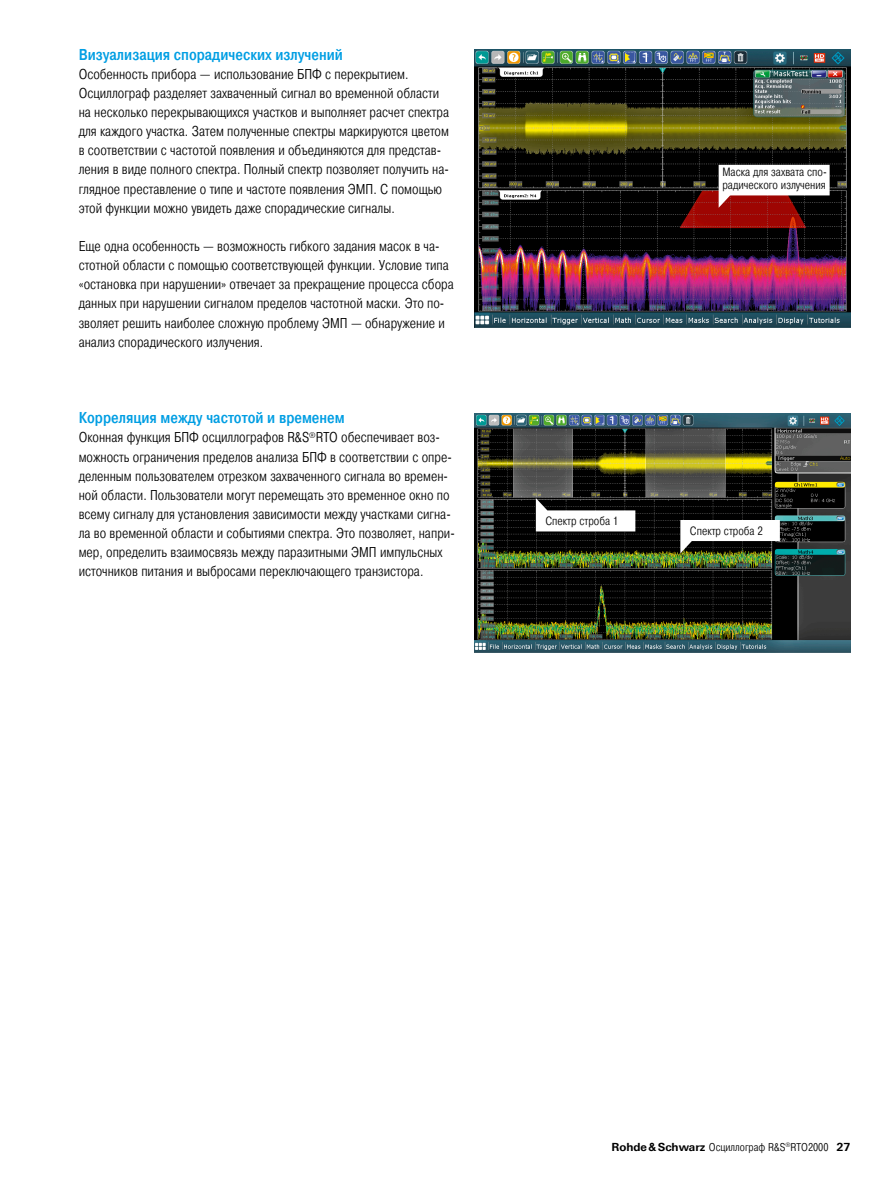
<style>
.page{position:relative;width:893px;height:1191px;background:#fff}
.page>*{position:absolute;margin:0;border:0;box-sizing:border-box;transform-origin:0 0}
.Absatzfett_cyan{font:500 15.75px "Pragmatica Cond";color:#009ee3}
.Haupttext_ohne_Absta{font:300 14.25px/19.2px "Pragmatica Cond";color:#000}
.Haupttext{font:300 14.25px/19.2px "Pragmatica Cond";color:#000}
.Grafiktext_ohne_Rast{font:300 12px/13.5px "Pragmatica Cond";color:#000}
.t1{font:300 11.25px "Pragmatica Cond";color:#000}
.s1{font-family:"Linotype Univers 630";font-weight:700}
</style>
<div class="page">
<img style="left:474px;top:50px;width:376px;height:277px">
<img style="left:474px;top:414px;width:376px;height:239px">
<svg style="left:536px;top:498px;width:99px;height:33px"></svg>
<svg style="left:680px;top:520px;width:100px;height:33px"></svg>
<svg style="left:719px;top:165px;width:111px;height:43px"></svg>
<p class="Absatzfett_cyan" style="left:79px;top:45px;width:266px">Визуализация спорадических излучений</p>
<p class="Haupttext_ohne_Absta" style="left:79px;top:64px;width:372px">Особенность прибора — использование БПФ с перекрытием.<br>Осциллограф разделяет захваченный сигнал во временной области на несколько перекрывающихся участков и выполняет расчет спектра для каждого участка. Затем полученные спектры маркируются цветом в соответствии с частотой появления и объединяются для представ&shy;ления в виде полного спектра. Полный спектр позволяет получить на&shy;глядное преставление о типе и частоте появления ЭМП. С помощью этой функции можно увидеть даже спорадические сигналы.</p>
<p class="Haupttext" style="left:79px;top:237px;width:377px">Еще одна особенность — возможность гибкого задания масок в ча&shy;стотной области с помощью соответствующей функции. Условие типа «остановка при нарушении» отвечает за прекращение процесса сбора данных при нарушении сигналом пределов частотной маски. Это по&shy;зволяет решить наиболее сложную проблему ЭМП — обнаружение и анализ спорадического излучения.</p>
<p class="Absatzfett_cyan" style="left:79px;top:408px;width:268px">Корреляция между частотой и временем</p>
<p class="Haupttext_ohne_Absta" style="left:79px;top:428px;width:378px">Оконная функция БПФ осциллографов R&amp;S<sup>®</sup>RTO обеспечивает воз&shy;можность ограничения пределов анализа БПФ в соответствии с опре&shy;деленным пользователем отрезком захваченного сигнала во времен&shy;ной области. Пользователи могут перемещать это временное окно по всему сигналу для установления зависимости между участками сигна&shy;ла во временной области и событиями спектра. Это позволяет, напри&shy;мер, определить взаимосвязь между паразитными ЭМП импульсных источников питания и выбросами переключающего транзистора.</p>
<p class="Grafiktext_ohne_Rast" style="left:722px;top:165px;width:106px">Маска для захвата спо&shy;радического излучения</p>
<p class="Grafiktext_ohne_Rast" style="left:545px;top:514px;width:74px">Спектр строба 1</p>
<p class="Grafiktext_ohne_Rast" style="left:690px;top:524px;width:74px">Спектр строба 2</p>
<p class="t1" style="left:611px;top:1140px;width:240px"><span class="s1">Rohde&amp;Schwarz</span> Осциллограф R&amp;S<sup>®</sup>RTO2000 <span class="s1">27</span></p>
</div>
